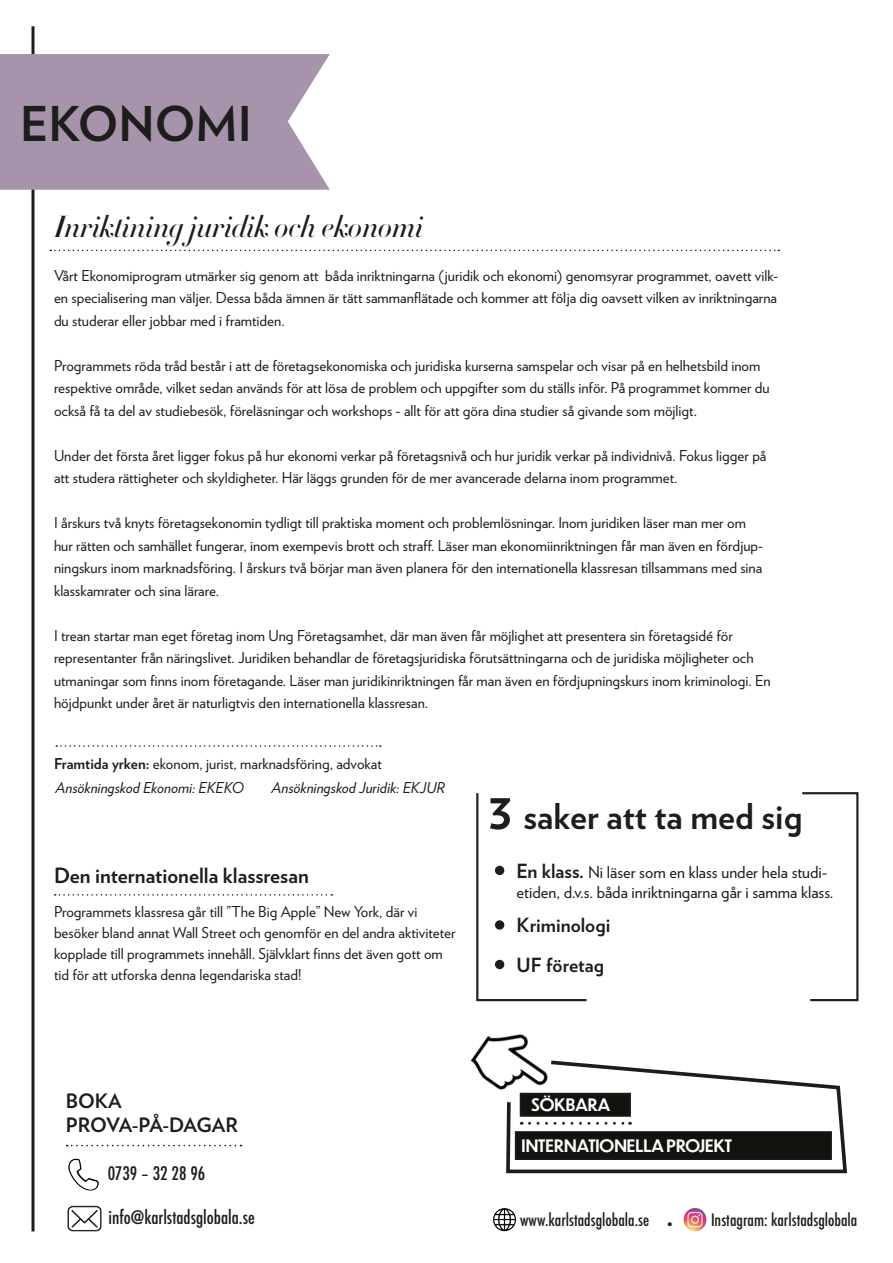
<style>
.page{position:relative;width:893px;height:1263px;background:#fff}
.page>*{position:absolute;margin:0;border:0;box-sizing:border-box;transform-origin:0 0}
.t1{font:700 47.85px "Verlag";color:#1d1d1b}
.t2{font:700 35.55px "Verlag";color:#1d1d1b}
.Kursiv_17pkt{font:italic 500 30px "Didot HTF 96";color:#1d1d1b}
.t3{font:700 21px "Verlag";color:#1d1d1b}
.t4{font:700 19.8px "Verlag";letter-spacing:-.005em;color:#1d1d1b}
.t5{font:700 19.5px "Verlag";color:#1d1d1b}
.t6{font:500 condensed 18.15px "Futura";color:#1d1d1b}
.t7{font:500 16.95px "Dunbar Low";color:#fff}
.t8{font:500 condensed 16.65px "Futura";color:#1d1d1b}
.t9{font:16.5px/19.8px "Verlag";color:#1d1d1b}
.Kursivt_12pkt{font:15px/22.5px "Verlag";color:#1d1d1b}
.Brödtext_10pkt{font:italic 15px "Verlag";color:#1d1d1b}
.Brödtext_10pkt-2{font:15px "Verlag";color:#1d1d1b}
.s1{font-weight:700}
.s2{font-size:52.95px}
.s3{font-weight:700;font-size:19.5px}
.s4{font-size:33.15px}
</style>
<div class="page">
<svg style="left:506px;top:1064px;width:341px;height:110px"></svg>
<div style="left:516px;top:1132px;width:315px;height:27px;background:#13120e"></div>
<div style="left:515px;top:1131px;width:317px;height:29px;border:1px solid #1d1d1b"></div>
<img style="left:470px;top:1034px;width:125px;height:112px">
<svg style="left:55px;top:894px;width:277px;height:2px"></svg>
<img style="left:493px;top:1208px;width:23px;height:23px">
<img style="left:683px;top:1208px;width:24px;height:24px">
<svg style="left:50px;top:250px;width:729px;height:1px"></svg>
<hr style="left:32px;top:26px;width:2px;height:1205px;background:#1d1d1b">
<img style="left:67px;top:1205px;width:35px;height:27px">
<img style="left:68px;top:1158px;width:31px;height:33px">
<svg style="left:67px;top:1145px;width:174px;height:1px"></svg>
<div style="left:0;top:54px;width:330px;height:136px;background:#a893ac"></div>
<svg style="left:476px;top:793px;width:111px;height:209px"></svg>
<svg style="left:802px;top:792px;width:57px;height:210px"></svg>
<div style="left:496px;top:866px;width:8px;height:8px;background:#1d1d1b;border-radius:50%"></div>
<div style="left:495px;top:866px;width:9px;height:9px;border:2px solid #1d1d1b;border-radius:50%"></div>
<div style="left:496px;top:960px;width:8px;height:8px;background:#1d1d1b;border-radius:50%"></div>
<div style="left:495px;top:960px;width:9px;height:9px;border:2px solid #1d1d1b;border-radius:50%"></div>
<div style="left:496px;top:921px;width:8px;height:8px;background:#1d1d1b;border-radius:50%"></div>
<div style="left:495px;top:920px;width:9px;height:10px;border:2px solid #1d1d1b;border-radius:50%"></div>
<svg style="left:56px;top:745px;width:325px;height:2px"></svg>
<p class="t1" style="left:20px;top:86px;width:233px">EKONOMI</p>
<p class="Kursiv_17pkt" style="left:54px;top:208px;width:370px">Inriktining juridik och ekonomi</p>
<p class="Kursivt_12pkt" style="left:54px;top:263px;width:726px;text-align:justify">Vårt Ekonomiprogram utmärker sig genom att båda inriktningarna (juridik och ekonomi) genomsyrar programmet, oavett vilk&shy;en specialisering man väljer. Dessa båda ämnen är tätt sammanflätade och kommer att följa dig oavsett vilken av inriktningarna du studerar eller jobbar med i framtiden.</p>
<p class="Kursivt_12pkt" style="left:54px;top:353px;width:717px">Programmets röda tråd består i att de företagsekonomiska och juridiska kurserna samspelar och visar på en helhetsbild inom respektive område, vilket sedan används för att lösa de problem och uppgifter som du ställs inför. På programmet kommer du också få ta del av studiebesök, föreläsningar och workshops - allt för att göra dina studier så givande som möjligt.</p>
<p class="Kursivt_12pkt" style="left:54px;top:443px;width:714px">Under det första året ligger fokus på hur ekonomi verkar på företagsnivå och hur juridik verkar på individnivå. Fokus ligger på att studera rättigheter och skyldigheter. Här läggs grunden för de mer avancerade delarna inom programmet.</p>
<p class="Kursivt_12pkt" style="left:54px;top:511px;width:711px">I årskurs två knyts företagsekonomin tydligt till praktiska moment och problemlösningar. Inom juridiken läser man mer om hur rätten och samhället fungerar, inom exempevis brott och straff. Läser man ekonomiinriktningen får man även en fördjup&shy;ningskurs inom marknadsföring. I årskurs två börjar man även planera för den internationella klassresan tillsammans med sina klasskamrater och sina lärare.</p>
<p class="Kursivt_12pkt" style="left:54px;top:623px;width:718px">I trean startar man eget företag inom Ung Företagsamhet, där man även får möjlighet att presentera sin företagsidé för representanter från näringslivet. Juridiken behandlar de företagsjuridiska förutsättningarna och de juridiska möjligheter och utmaningar som finns inom företagande. Läser man juridikinriktningen får man även en fördjupningskurs inom kriminologi. En höjdpunkt under året är naturligtvis den internationella klassresan.</p>
<p class="Brödtext_10pkt-2" style="left:54px;top:753px;width:329px"><span class="s1">Framtida yrken:</span> ekonom, jurist, marknadsföring, advokat</p>
<p class="Brödtext_10pkt" style="left:56px;top:776px;width:190px">Ansökningskod Ekonomi: EKEKO</p>
<p class="Brödtext_10pkt" style="left:272px;top:776px;width:175px">Ansökningskod Juridik: EKJUR</p>
<p class="t3" style="left:54px;top:859px;width:256px">Den internationella klassresan</p>
<p class="Kursivt_12pkt" style="left:54px;top:901px;width:403px;line-height:21px">Programmets klassresa går till ”The Big Apple” New York, där vi besöker bland annat Wall Street och genomför en del andra aktiviteter kopplade till programmets innehåll. Självklart finns det även gott om tid för att utforska denna legendariska stad!</p>
<p class="t2" style="left:488px;top:788px;width:316px"><span class="s2">3</span> saker att ta med sig</p>
<p class="t9" style="left:517px;top:861px;width:318px"><span class="s3">En klass.</span> Ni läser som en klass under hela studi&shy;etiden, d.v.s. båda inriktningarna går i samma klass.</p>
<p class="t5" style="left:517px;top:910px;width:95px">Kriminologi</p>
<p class="t5" style="left:517px;top:950px;width:89px">UF företag</p>
<p class="t4" style="left:66px;top:1086px;width:57px">BOKA</p>
<p class="t4" style="left:66px;top:1109px;width:174px">PROVA-PÅ-DAGAR</p>
<p class="t6" style="left:108px;top:1162px;width:99px">0739 – 32 28 96</p>
<p class="t6" style="left:109px;top:1205px;width:148px">info@karlstadsglobala.se</p>
<p class="t7" style="left:531px;top:1093px;width:80px">SÖKBARA</p>
<p class="t7" style="left:522px;top:1133px;width:212px">INTERNATIONELLA PROJEKT</p>
<p class="t8" style="left:520px;top:1209px;width:339px">www.karlstadsglobala.se <span class="s4">.</span> Instagram: karlstadsglobala</p>
</div>
